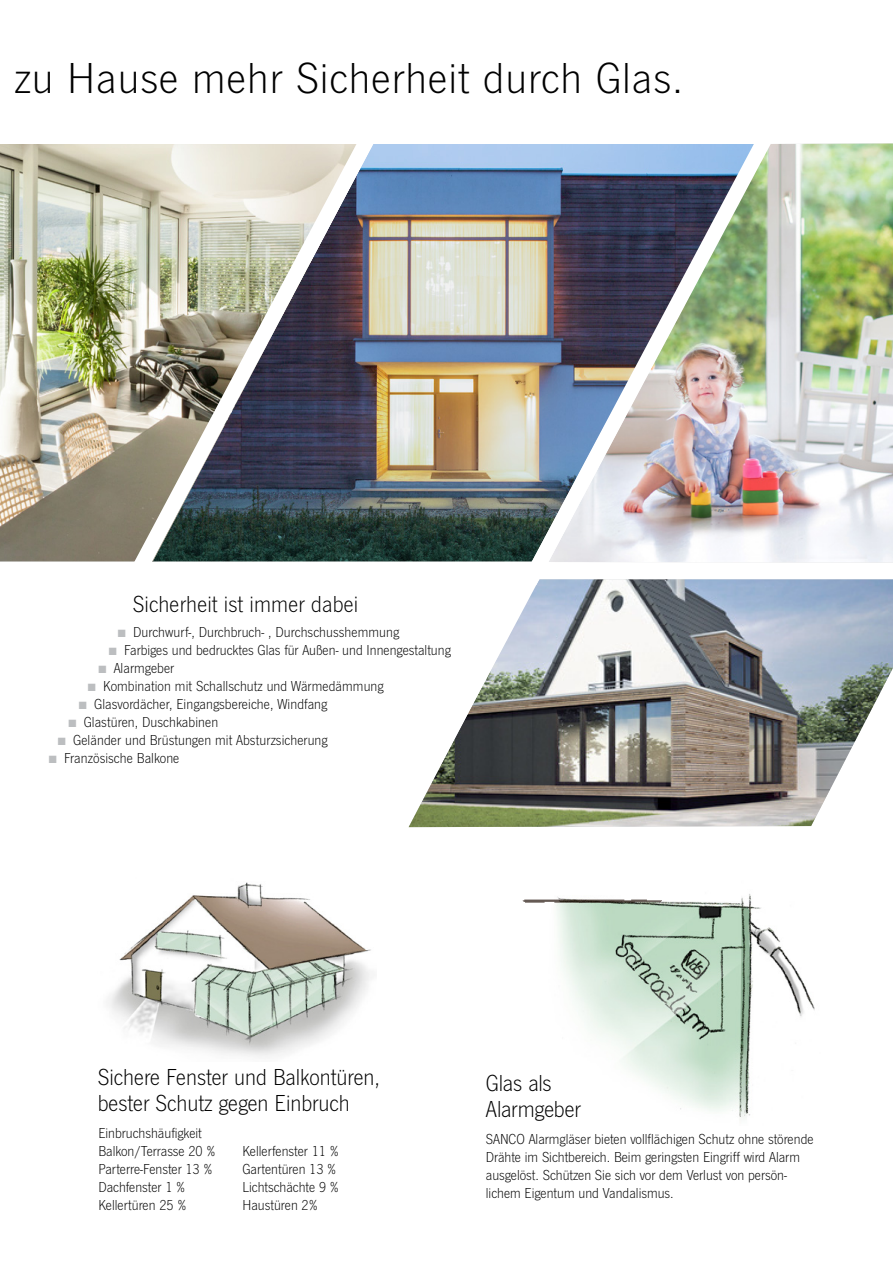
<style>
.page{position:relative;width:893px;height:1263px;background:#fff}
.page>*{position:absolute;margin:0;border:0;box-sizing:border-box;transform-origin:0 0}
.t1{font:300 45px "News Got";letter-spacing:.02em;color:#000;scale:1.05 1}
.t2{font:300 24px/25.5px "News Got";color:#000}
.t3{font:300 15px/18px "News Got";color:#000}
.s1{color:#bcbec0}
</style>
<div class="page">
<img style="left:556px;top:894px;width:259px;height:224px">
<img style="left:409px;top:579px;width:484px;height:248px">
<img style="left:384px;top:144px;width:20px;height:417px">
<img style="left:779px;top:144px;width:114px;height:418px">
<img style="left:0;top:144px;width:11px;height:417px">
<img style="left:376px;top:144px;width:8px;height:418px">
<img style="left:11px;top:144px;width:365px;height:418px">
<img style="left:404px;top:144px;width:375px;height:665px">
<img style="left:108px;top:882px;width:264px;height:175px">
<img style="left:522px;top:898px;width:143px;height:6px">
<h1 class="t1" style="left:14px;top:54px;width:638px">zu Hause mehr Sicherheit durch Glas.</h1>
<h2 class="t2" style="left:133px;top:591px;width:227px">Sicherheit ist immer dabei</h2>
<p class="t3" style="left:118px;top:623px;width:283px"><span class="s1">■</span> Durchwurf-, Durchbruch- , Durchschusshemmung</p>
<p class="t3" style="left:109px;top:641px;width:343px"><span class="s1">■</span> Farbiges und bedrucktes Glas für Außen- und Innengestaltung</p>
<p class="t3" style="left:98px;top:659px;width:78px"><span class="s1">■</span> Alarmgeber</p>
<p class="t3" style="left:88px;top:677px;width:297px"><span class="s1">■</span> Kombination mit Schallschutz und Wärmedämmung</p>
<p class="t3" style="left:79px;top:695px;width:250px"><span class="s1">■</span> Glasvordächer, Eingangsbereiche, Windfang</p>
<p class="t3" style="left:68px;top:713px;width:151px"><span class="s1">■</span> Glastüren, Duschkabinen</p>
<p class="t3" style="left:58px;top:731px;width:271px"><span class="s1">■</span> Geländer und Brüstungen mit Absturzsicherung</p>
<p class="t3" style="left:49px;top:749px;width:132px"><span class="s1">■</span> Französische Balkone</p>
<h2 class="t2" style="left:98px;top:1065px;width:284px">Sichere Fenster und Balkontüren, bester Schutz gegen Einbruch</h2>
<p class="t3" style="left:98px;top:1124px;width:119px">Einbruchshäufigkeit<br>Balkon/Terrasse 20 %<br>Parterre-Fenster 13 %<br>Dachfenster 1 %<br>Kellertüren 25 %</p>
<p class="t3" style="left:242px;top:1142px;width:98px">Kellerfenster 11 %<br>Gartentüren 13 %<br>Lichtschächte 9 %<br>Haustüren 2%</p>
<h2 class="t2" style="left:486px;top:1071px;width:97px">Glas als<br>Alarmgeber</h2>
<p class="t3" style="left:486px;top:1130px;width:329px">SANCO Alarmgläser bieten vollflächigen Schutz ohne störende Drähte im Sichtbereich. Beim geringsten Eingriff wird Alarm ausgelöst. Schützen Sie sich vor dem Verlust von persön&shy;lichem Eigentum und Vandalismus.</p>
</div>
